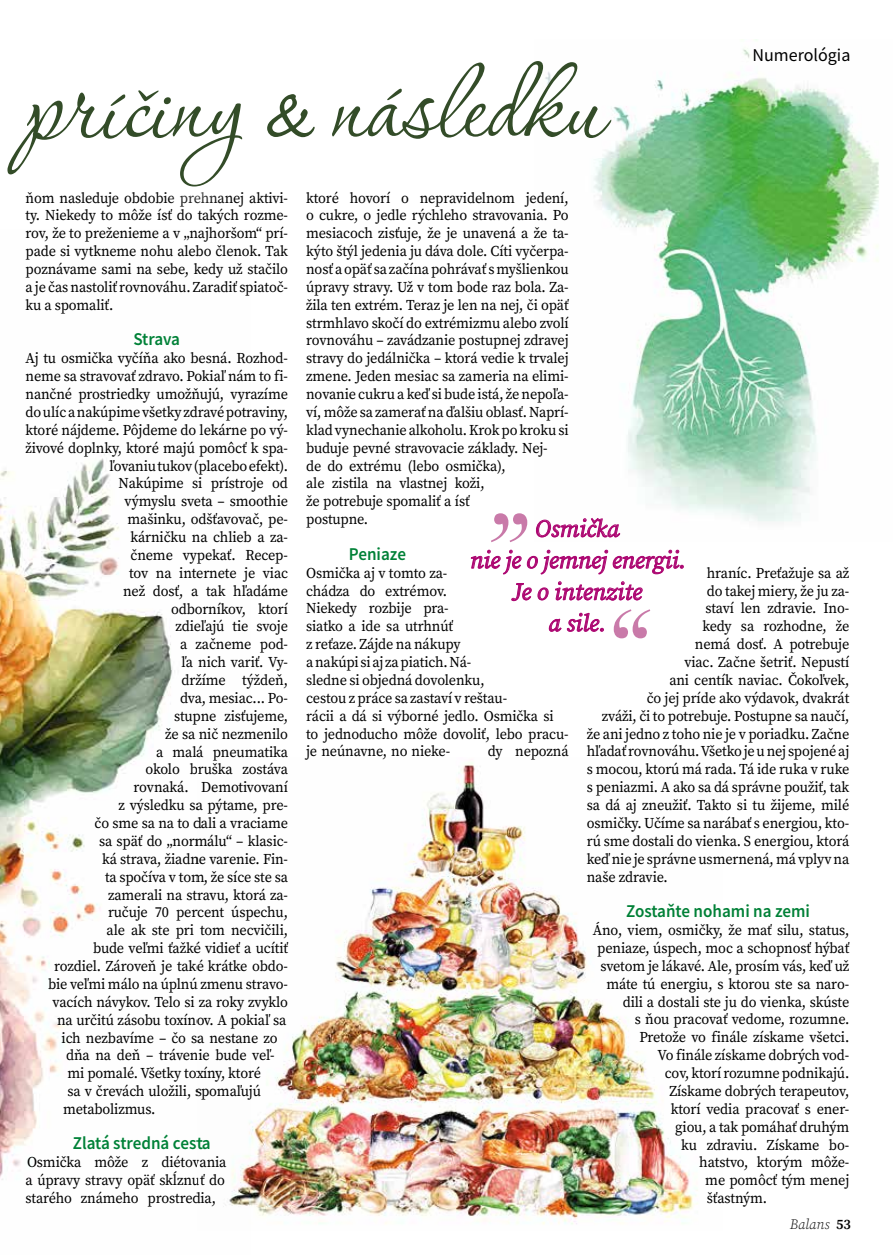
<style>
.page{position:relative;width:893px;height:1255px;background:#fff}
.page>*{position:absolute;margin:0;border:0;box-sizing:border-box;transform-origin:0 0}
.t1{font:124.5px "Corinthia";color:#334c28}
.t2{font:italic 24px/31.5px "Source Serif Pro";letter-spacing:-.005em;color:#ac0671;text-align:center}
.t3{font:600 18px "Source Sans Pro";color:#008137;scale:.95 1}
.t4{font:18px "Source Sans Pro";color:#000}
.t5{font:15px/17.9px "Source Serif Pro";letter-spacing:-.01em;color:#000;text-align:justify;scale:.95 1}
.t6{font:italic 300 14.25px "Source Serif Pro";color:#000}
.s1{font-family:"Caflisch Script Pro";font-size:90px}
.s2{font-weight:600;font-style:normal}
</style>
<div class="page">
<img style="left:615px;top:39px;width:264px;height:483px">
<img style="left:0;top:454px;width:173px;height:726px">
<img style="left:223px;top:762px;width:475px;height:463px">
<div style="left:0;top:14px;width:642px;height:203px;background:#fff"></div>
<div style="left:452px;top:498px;width:251px;height:153px;background:#fff"></div>
<svg style="left:536px;top:518px;width:84px;height:19px"></svg>
<svg style="left:471px;top:549px;width:213px;height:25px"></svg>
<svg style="left:511px;top:583px;width:38px;height:18px"></svg>
<svg style="left:555px;top:581px;width:88px;height:19px"></svg>
<svg style="left:549px;top:612px;width:55px;height:20px"></svg>
<svg style="left:491px;top:513px;width:36px;height:29px"></svg>
<svg style="left:614px;top:609px;width:36px;height:29px"></svg>
<div style="left:736px;top:43px;width:157px;height:22px;background:#fff"></div>
<h1 class="t1" style="left:23px;top:31px;width:582px">príčiny <span class="s1">&amp;</span> následku</h1>
<p class="t4" style="left:752px;top:46px;width:100px">Numerológia</p>
<p class="t5" style="left:26px;top:188px;width:278px">ňom nasleduje obdobie prehnanej aktivi&shy;ty. Niekedy to môže ísť do takých rozme&shy;rov, že to preženieme a v „najhoršom“ prí&shy;pade si vytkneme nohu alebo členok. Tak poznávame sami na sebe, kedy už stačilo a je čas nastoliť rovnováhu. Zaradiť spiatoč&shy;ku a spomaliť.</p>
<p class="t3" style="left:133px;top:329px;width:51px">Strava</p>
<p class="t5" style="left:26px;top:349px;width:278px">Aj tu osmička vyčíňa ako besná. Rozhod-</p>
<p class="t5" style="left:26px;top:367px;width:278px">neme sa stravovať zdravo. Pokiaľ nám to fi-</p>
<p class="t5" style="left:26px;top:385px;width:278px">nančné prostriedky umožňujú, vyrazíme</p>
<p class="t5" style="left:26px;top:403px;width:278px">do ulíc a nakúpime všetky zdravé potraviny,</p>
<p class="t5" style="left:26px;top:421px;width:278px">ktoré nájdeme. Pôjdeme do lekárne po vý-</p>
<p class="t5" style="left:26px;top:439px;width:278px">živové doplnky, ktoré majú pomôcť k spa-</p>
<p class="t5" style="left:110px;top:456px;width:189px">ľovaniu tukov (placebo efekt).</p>
<p class="t5" style="left:119px;top:474px;width:180px">Nakúpime si prístroje od</p>
<p class="t5" style="left:125px;top:492px;width:174px">výmyslu sveta – smoothie</p>
<p class="t5" style="left:128px;top:510px;width:170px">mašinku, odšťavovač, pe-</p>
<p class="t5" style="left:131px;top:528px;width:167px">kárničku na chlieb a za-</p>
<p class="t5" style="left:131px;top:546px;width:167px">čneme vypekať. Recep-</p>
<p class="t5" style="left:129px;top:564px;width:169px">tov na internete je viac</p>
<p class="t5" style="left:123px;top:581px;width:175px">než dosť, a tak hľadáme</p>
<p class="t5" style="left:171px;top:599px;width:125px">odborníkov, ktorí</p>
<p class="t5" style="left:176px;top:617px;width:120px">zdieľajú tie svoje</p>
<p class="t5" style="left:180px;top:635px;width:115px">a začneme pod-</p>
<p class="t5" style="left:182px;top:653px;width:114px">ľa nich variť. Vy-</p>
<p class="t5" style="left:182px;top:671px;width:114px">držíme týždeň,</p>
<p class="t5" style="left:180px;top:689px;width:115px">dva, mesiac... Po-</p>
<p class="t5" style="left:174px;top:706px;width:122px">stupne zisťujeme,</p>
<p class="t5" style="left:165px;top:724px;width:131px">že sa nič nezmenilo</p>
<p class="t5" style="left:156px;top:742px;width:140px">a malá pneumatika</p>
<p class="t5" style="left:146px;top:760px;width:151px">okolo bruška zostáva</p>
<p class="t5" style="left:134px;top:778px;width:164px">rovnaká. Demotivovaní</p>
<p class="t5" style="left:119px;top:796px;width:180px">z výsledku sa pýtame, pre-</p>
<p class="t5" style="left:95px;top:814px;width:205px">čo sme sa na to dali a vraciame</p>
<p class="t5" style="left:99px;top:832px;width:200px">sa späť do „normálu“ – klasic-</p>
<p class="t5" style="left:102px;top:849px;width:197px">ká strava, žiadne varenie. Fin-</p>
<p class="t5" style="left:105px;top:867px;width:194px">ta spočíva v tom, že síce ste sa</p>
<p class="t5" style="left:108px;top:885px;width:191px">zamerali na stravu, ktorá za-</p>
<p class="t5" style="left:108px;top:903px;width:191px">ručuje 70 percent úspechu,</p>
<p class="t5" style="left:107px;top:921px;width:193px">ale ak ste pri tom necvičili,</p>
<p class="t5" style="left:93px;top:939px;width:207px">bude veľmi ťažké vidieť a ucítiť</p>
<p class="t5" style="left:54px;top:957px;width:248px">rozdiel. Zároveň je také krátke obdo-</p>
<p class="t5" style="left:48px;top:974px;width:254px">bie veľmi málo na úplnú zmenu stravo-</p>
<p class="t5" style="left:53px;top:992px;width:249px">vacích návykov. Telo si za roky zvyklo</p>
<p class="t5" style="left:57px;top:1010px;width:243px">na určitú zásobu toxínov. A pokiaľ sa</p>
<p class="t5" style="left:62px;top:1028px;width:229px">ich nezbavíme – čo sa nestane zo</p>
<p class="t5" style="left:66px;top:1046px;width:221px">dňa na deň – trávenie bude veľ-</p>
<p class="t5" style="left:68px;top:1064px;width:205px">mi pomalé. Všetky toxíny, ktoré</p>
<p class="t5" style="left:68px;top:1082px;width:205px">sa v črevách uložili, spomaľujú</p>
<p class="t5" style="left:63px;top:1100px;width:99px">metabolizmus.</p>
<p class="t3" style="left:73px;top:1132px;width:147px">Zlatá stredná cesta</p>
<p class="t5" style="left:26px;top:1153px;width:213px">Osmička môže z diétovania a úpravy stravy opäť skĺznuť do starého známeho prostredia,</p>
<p class="t5" style="left:306px;top:188px;width:278px;text-align:left">ktoré hovorí o nepravidelnom jedení, o cukre, o jedle rýchleho stravovania. Po mesiacoch zisťuje, že je unavená a že ta&shy;kýto štýl jedenia ju dáva dole. Cíti vyčerpa&shy;nosť a opäť sa začína pohrávať s myšlienkou úpravy stravy. Už v tom bode raz bola. Za&shy;žila ten extrém. Teraz je len na nej, či opäť strmhlavo skočí do extrémizmu alebo zvolí rovnováhu – zavádzanie postupnej zdravej stravy do jedálnička – ktorá vedie k trvalej zmene. Jeden mesiac sa zameria na elimi&shy;novanie cukru a keď si bude istá, že nepoľa&shy;ví, môže sa zamerať na ďalšiu oblasť. Naprí&shy;klad vynechanie alkoholu. Krok po kroku si buduje pevné stravovacie základy. Nej-<br>de do extrému (lebo osmička),<br>ale zistila na vlastnej koži,<br>že potrebuje spomaliť a ísť<br>postupne.</p>
<p class="t3" style="left:349px;top:543px;width:62px">Peniaze</p>
<p class="t5" style="left:306px;top:563px;width:278px;text-align:left">Osmička aj v tomto za-<br>chádza do extrémov.<br>Niekedy rozbije pra-<br>siatko a ide sa utrhnúť<br>z reťaze. Zájde na nákupy<br>a nakúpi si aj za piatich. Ná-<br>sledne si objedná dovolenku,<br>cestou z práce sa zastaví v reštau-<br>rácii a dá si výborné jedlo. Osmička si to jednoducho môže dovoliť, lebo pracu&shy;je neúnavne, no nieke-</p>
<h2 class="t2" style="left:470px;top:514px;width:217px">Osmička<br>nie je o jemnej energii.<br>Je o intenzite<br>a sile.</h2>
<p class="t5" style="left:707px;top:563px;width:152px">hraníc. Preťažuje sa až</p>
<p class="t5" style="left:707px;top:581px;width:151px">do takej miery, že ju za-</p>
<p class="t5" style="left:705px;top:599px;width:153px">staví len zdravie. Ino-</p>
<p class="t5" style="left:702px;top:617px;width:156px">kedy sa rozhodne, že</p>
<p class="t5" style="left:695px;top:635px;width:164px">nemá dosť. A potrebuje</p>
<p class="t5" style="left:684px;top:653px;width:175px">viac. Začne šetriť. Nepustí</p>
<p class="t5" style="left:669px;top:671px;width:191px">ani centík naviac. Čokoľvek,</p>
<p class="t5" style="left:647px;top:689px;width:215px">čo jej príde ako výdavok, dvakrát</p>
<p class="t5" style="left:602px;top:706px;width:262px">zváži, či to potrebuje. Postupne sa naučí,</p>
<p class="t5" style="left:587px;top:724px;width:278px">že ani jedno z toho nie je v poriadku. Začne</p>
<p class="t5" style="left:587px;top:742px;width:278px">hľadať rovnováhu. Všetko je u nej spojené aj</p>
<p class="t5" style="left:587px;top:760px;width:278px">s mocou, ktorú má rada. Tá ide ruka v ruke</p>
<p class="t5" style="left:587px;top:778px;width:278px">s peniazmi. A ako sa dá správne použiť, tak</p>
<p class="t5" style="left:587px;top:796px;width:278px">sa dá aj zneužiť. Takto si tu žijeme, milé</p>
<p class="t5" style="left:587px;top:814px;width:278px">osmičky. Učíme sa narábať s energiou, kto-</p>
<p class="t5" style="left:587px;top:831px;width:278px">rú sme dostali do vienka. S energiou, ktorá</p>
<p class="t5" style="left:587px;top:849px;width:278px">keď nie je správne usmernená, má vplyv na</p>
<p class="t5" style="left:587px;top:867px;width:87px">naše zdravie.</p>
<p class="t3" style="left:626px;top:900px;width:195px">Zostaňte nohami na zemi</p>
<p class="t5" style="left:593px;top:921px;width:271px">Áno, viem, osmičky, že mať silu, status,</p>
<p class="t5" style="left:597px;top:939px;width:267px">peniaze, úspech, moc a schopnosť hýbať</p>
<p class="t5" style="left:600px;top:956px;width:264px">svetom je lákavé. Ale, prosím vás, keď už</p>
<p class="t5" style="left:606px;top:974px;width:257px">máte tú energiu, s ktorou ste sa naro-</p>
<p class="t5" style="left:623px;top:992px;width:240px">dili a dostali ste ju do vienka, skúste</p>
<p class="t5" style="left:635px;top:1010px;width:227px">s ňou pracovať vedome, rozumne.</p>
<p class="t5" style="left:639px;top:1028px;width:223px">Pretože vo finále získame všetci.</p>
<p class="t5" style="left:657px;top:1046px;width:204px">Vo finále získame dobrých vod-</p>
<p class="t5" style="left:665px;top:1064px;width:196px">cov, ktorí rozumne podnikajú.</p>
<p class="t5" style="left:669px;top:1081px;width:191px">Získame dobrých terapeutov,</p>
<p class="t5" style="left:671px;top:1099px;width:189px">ktorí vedia pracovať s ener-</p>
<p class="t5" style="left:675px;top:1117px;width:185px">giou, a tak pomáhať druhým</p>
<p class="t5" style="left:681px;top:1135px;width:178px">ku zdraviu. Získame bo-</p>
<p class="t5" style="left:699px;top:1153px;width:159px">hatstvo, ktorým môže-</p>
<p class="t5" style="left:705px;top:1171px;width:153px">me pomôcť tým menej</p>
<p class="t5" style="left:707px;top:1189px;width:65px">šťastným.</p>
<p class="t5" style="left:488px;top:742px;width:87px">dy nepozná</p>
<p class="t6" style="left:790px;top:1215px;width:63px">Balans <span class="s2">53</span></p>
</div>
